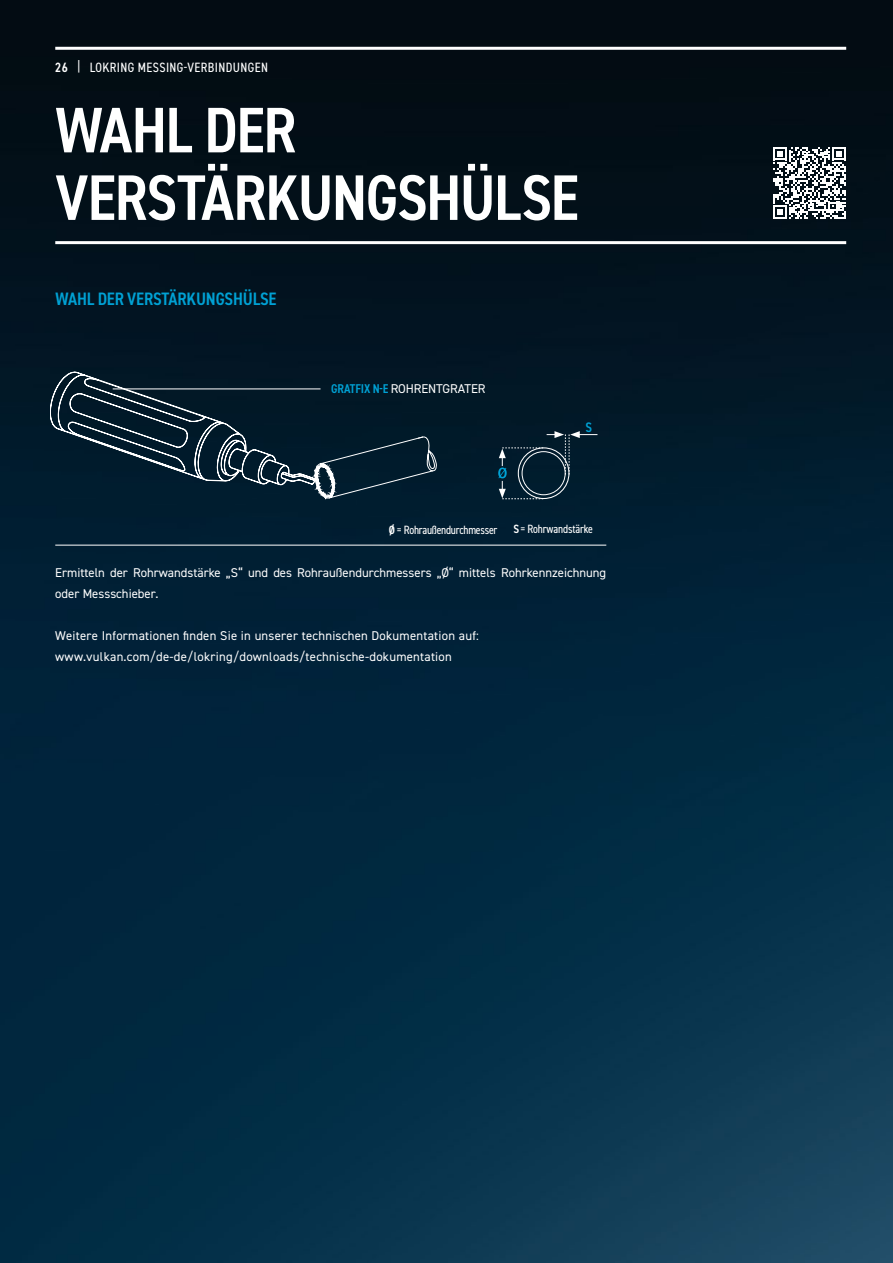
<style>
.page{position:relative;width:893px;height:1263px;background:#fff}
.page>*{position:absolute;margin:0;border:0;box-sizing:border-box;transform-origin:0 0}
.t1{font:600 condensed 64.5px/67.5px "DIN2014";letter-spacing:-.025em;color:#fff}
.t2{font:600 condensed 18px "DIN2014";letter-spacing:-.01em;color:#00a1d4}
.t3{font:600 condensed 13.8px "DIN2014";color:#00a1d4}
.t4{font:condensed 13.5px "DIN2014";letter-spacing:.03em;color:#fff}
.t5{font:12.75px/21px "DIN2014";letter-spacing:.02em;color:#fff}
.t6{font:12.75px/21px "DIN2014";color:#fff}
.t7{font:12.75px "DIN2014";letter-spacing:-.01em;color:#fff}
.t8{font:condensed 12px "DIN2014";letter-spacing:-.02em;color:#fff}
.s1{font-weight:600}
.s2{font-weight:600;font-stretch:condensed;color:#00a1d4}
</style>
<div class="page">
<img style="left:0;top:0;width:893px;height:1263px">
<hr style="left:55px;top:47px;width:791px;height:3px;background:#fff">
<hr style="left:55px;top:241px;width:791px;height:3px;background:#fff">
<svg style="left:498px;top:431px;width:99px;height:68px;background:#152e3e"></svg>
<svg style="left:773px;top:147px;width:73px;height:72px"></svg>
<hr style="left:55px;top:545px;width:551px;height:1px;background:#fff">
<svg style="left:50px;top:372px;width:387px;height:127px;background:#122938"></svg>
<hr style="left:113px;top:389px;width:208px;height:1px;background:#fff">
<p class="t4" style="left:55px;top:59px;width:214px"><span class="s1">26</span> | LOKRING MESSING-VERBINDUNGEN</p>
<h1 class="t1" style="left:55px;top:95px;width:525px">WAHL DER<br>VERSTÄRKUNGSHÜLSE</h1>
<h2 class="t2" style="left:55px;top:287px;width:223px">WAHL DER VERSTÄRKUNGSHÜLSE</h2>
<p class="t7" style="left:331px;top:380px;width:156px"><span class="s2">GRATFIX N-E</span> ROHRENTGRATER</p>
<p class="t3" style="left:585px;top:418px;width:8px">S</p>
<p class="t8" style="left:389px;top:522px;width:110px"><span class="s1">Ø</span> = Rohraußendurchmesser</p>
<p class="t8" style="left:513px;top:521px;width:81px"><span class="s1">S</span> = Rohrwandstärke</p>
<p class="t6" style="left:55px;top:561px;width:552px">Ermitteln der Rohrwandstärke „S“ und des Rohraußendurchmessers „Ø“ mittels Rohrkennzeichnung oder Messschieber.</p>
<p class="t5" style="left:55px;top:624px;width:425px">Weitere Informationen finden Sie in unserer technischen Dokumentation auf: www.vulkan.com/de-de/lokring/downloads/technische-dokumentation</p>
</div>
